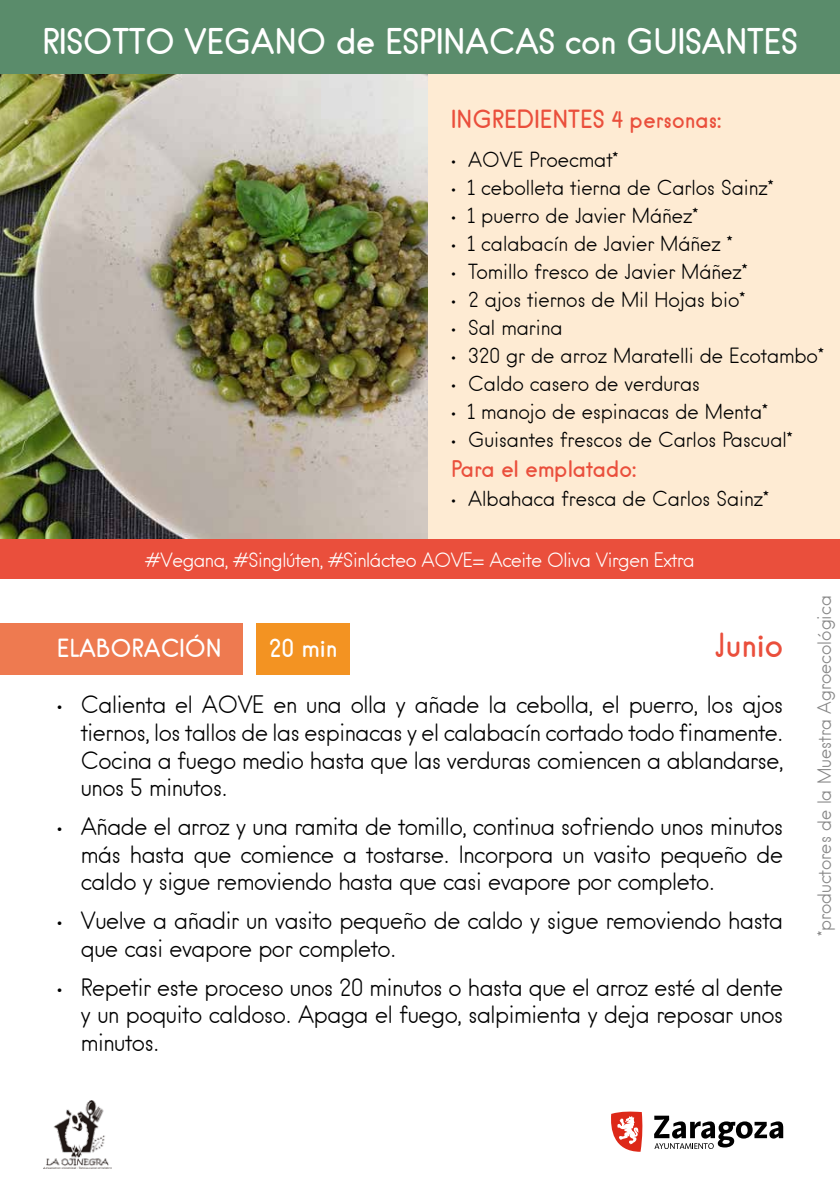
<style>
.page{position:relative;width:840px;height:1191px;background:#fff}
.page>*{position:absolute;margin:0;border:0;box-sizing:border-box;transform-origin:0 0}
.t1{font:700 34px "Hanken Round";letter-spacing:-.01em;color:#fff}
.t2{font:700 32px "Hanken Round";color:#ea4f3c}
.t3{font:700 24px "Hanken Round";color:#ea4f3c}
.t4{font:700 24px "Hanken Round";color:#fff}
.t5{font:23px/27.6px "Hanken Round";letter-spacing:-.015em;color:#000;text-align:justify}
.t6{font:700 22px "Hanken Round";color:#ea4f3c}
.t7{font:20px "Hanken Round";color:#000}
.t8{font:19px "Hanken Round";letter-spacing:-.02em;color:#fff}
.t9{font:18px "Hanken Round";color:#878787}
.s1{font-size:22px}
</style>
<div class="page">
<img style="left:0;top:74px;width:428px;height:465px">
<div style="left:428px;top:74px;width:411px;height:474px;background:#feebd3"></div>
<div style="left:0;top:0;width:839px;height:74px;background:#5a8c6b"></div>
<div style="left:0;top:539px;width:839px;height:40px;background:#ea4f3c"></div>
<div style="left:0;top:623px;width:242px;height:51px;background:#ee7a50"></div>
<div style="left:256px;top:623px;width:94px;height:51px;background:#f39322"></div>
<svg style="left:611px;top:1111px;width:31px;height:40px"></svg>
<svg style="left:654px;top:1115px;width:128px;height:34px"></svg>
<img style="left:43px;top:1100px;width:68px;height:68px">
<p class="t1" style="left:42px;top:21px;width:756px">RISOTTO VEGANO de ESPINACAS con GUISANTES</p>
<h4 class="t3" style="left:451px;top:105px;width:271px">INGREDIENTES <span class="s1">4 personas:</span></h4>
<p class="t7" style="left:451px;top:148px;width:168px">• AOVE Proecmat*</p>
<p class="t7" style="left:451px;top:176px;width:324px">• 1 cebolleta tierna de Carlos Sainz*</p>
<p class="t7" style="left:451px;top:204px;width:248px">• 1 puerro de Javier Máñez*</p>
<p class="t7" style="left:451px;top:232px;width:283px">• 1 calabacín de Javier Máñez *</p>
<p class="t7" style="left:451px;top:260px;width:298px">• Tomillo fresco de Javier Máñez*</p>
<p class="t7" style="left:451px;top:288px;width:295px">• 2 ajos tiernos de Mil Hojas bio*</p>
<p class="t7" style="left:451px;top:316px;width:113px">• Sal marina</p>
<p class="t7" style="left:451px;top:344px;width:374px">• 320 gr de arroz Maratelli de Ecotambo*</p>
<p class="t7" style="left:451px;top:372px;width:250px">• Caldo casero de verduras</p>
<p class="t7" style="left:451px;top:400px;width:318px">• 1 manojo de espinacas de Menta*</p>
<p class="t7" style="left:451px;top:428px;width:342px">• Guisantes frescos de Carlos Pascual*</p>
<p class="t6" style="left:451px;top:455px;width:186px">Para el emplatado:</p>
<p class="t7" style="left:451px;top:487px;width:319px">• Albahaca fresca de Carlos Sainz*</p>
<p class="t8" style="left:145px;top:548px;width:550px">#Vegana, #Singlúten, #Sinlácteo AOVE= Aceite Oliva Virgen Extra</p>
<p class="t4" style="left:57px;top:634px;width:166px">ELABORACIÓN</p>
<p class="t4" style="left:268px;top:634px;width:70px">20 min</p>
<h4 class="t2" style="left:714px;top:626px;width:70px">Junio</h4>
<p class="t5" style="left:81px;top:691px;width:703px;text-indent:-24px">• Calienta el AOVE en una olla y añade la cebolla, el puerro, los ajos tiernos, los tallos de las espinacas y el calabacín cortado todo finamente.<br>Cocina a fuego medio hasta que las verduras comiencen a ablandarse, unos 5 minutos.</p>
<p class="t5" style="left:81px;top:813px;width:703px;text-indent:-24px">• Añade el arroz y una ramita de tomillo, continua sofriendo unos minutos más hasta que comience a tostarse. Incorpora un vasito pequeño de caldo y sigue removiendo hasta que casi evapore por completo.</p>
<p class="t5" style="left:81px;top:907px;width:703px;text-indent:-24px">• Vuelve a añadir un vasito pequeño de caldo y sigue removiendo hasta que casi evapore por completo.</p>
<p class="t5" style="left:81px;top:973px;width:703px;text-indent:-24px">• Repetir este proceso unos 20 minutos o hasta que el arroz esté al dente y un poquito caldoso. Apaga el fuego, salpimienta y deja reposar unos minutos.</p>
<p class="t9" style="left:813px;top:936px;width:342px;rotate:-90deg">*productores de la Muestra Agroecológica</p>
</div>
